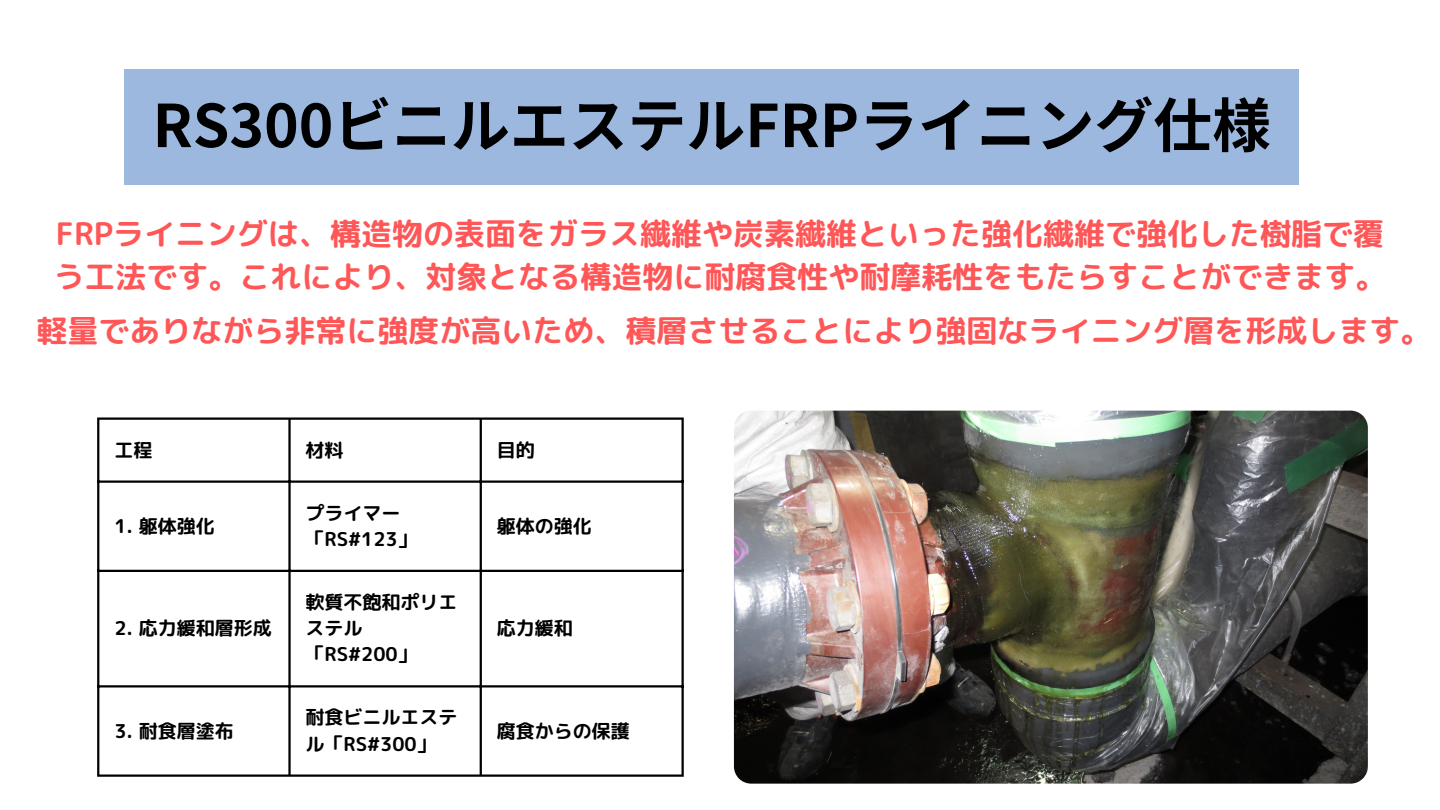
<style>
.page{position:relative;width:1440px;height:810px;background:#fff}
.page>*{position:absolute;margin:0;border:0;box-sizing:border-box;transform-origin:0 0}
.t1{font:700 58.8px "Noto Sans JP";color:#000}
.t2{font:31px/42.8px "rounded mplus 1 p bold";color:#ff5757}
.t3{font:19px/26.2px "rounded mplus 1 p bold";color:#000}
</style>
<div class="page">
<div style="left:125px;top:69px;width:1174px;height:116px;background:#9cb8df"></div>
<hr style="left:97px;top:420px;width:2px;height:355px;background:#000">
<hr style="left:288px;top:420px;width:3px;height:355px;background:#000">
<hr style="left:480px;top:420px;width:2px;height:355px;background:#000">
<hr style="left:682px;top:420px;width:2px;height:355px;background:#000">
<hr style="left:97px;top:418px;width:587px;height:2px;background:#000">
<hr style="left:97px;top:481px;width:587px;height:2px;background:#000">
<hr style="left:97px;top:570px;width:587px;height:2px;background:#000">
<hr style="left:97px;top:685px;width:587px;height:3px;background:#000">
<hr style="left:97px;top:775px;width:587px;height:2px;background:#000">
<img style="left:734px;top:411px;width:634px;height:373px">
<p class="t1" style="left:153px;top:79px;width:1120px">RS300ビニルエステルFRPライニング仕様</p>
<p class="t2" style="left:54px;top:212px;width:1334px">FRPライニングは、構造物の表面をガラス繊維や炭素繊維といった強化繊維で強化した樹脂で覆う工法です。これにより、対象となる構造物に耐腐食性や耐摩耗性をもたらすことができます。</p>
<p class="t2" style="left:37px;top:309px;width:1396px">軽量でありながら非常に強度が高いため、積層させることにより強固なライニング層を形成します。</p>
<h1 class="t3" style="left:114px;top:436px;width:39px">工程</h1>
<h2 class="t3" style="left:306px;top:436px;width:39px">材料</h2>
<p class="t3" style="left:497px;top:436px;width:39px">目的</p>
<p class="t3" style="left:114px;top:513px;width:102px">1. 躯体強化</p>
<p class="t3" style="left:306px;top:499px;width:113px">プライマー「RS#123」</p>
<p class="t3" style="left:497px;top:513px;width:96px">躯体の強化</p>
<p class="t3" style="left:114px;top:615px;width:159px">2. 応力緩和層形成</p>
<p class="t3" style="left:306px;top:588px;width:153px">軟質不飽和ポリエステル「RS#200」</p>
<p class="t3" style="left:497px;top:615px;width:77px">応力緩和</p>
<p class="t3" style="left:114px;top:717px;width:121px">3. 耐食層塗布</p>
<p class="t3" style="left:306px;top:704px;width:153px">耐食ビニルエステル「RS#300」</p>
<p class="t3" style="left:497px;top:717px;width:134px">腐食からの保護</p>
</div>
